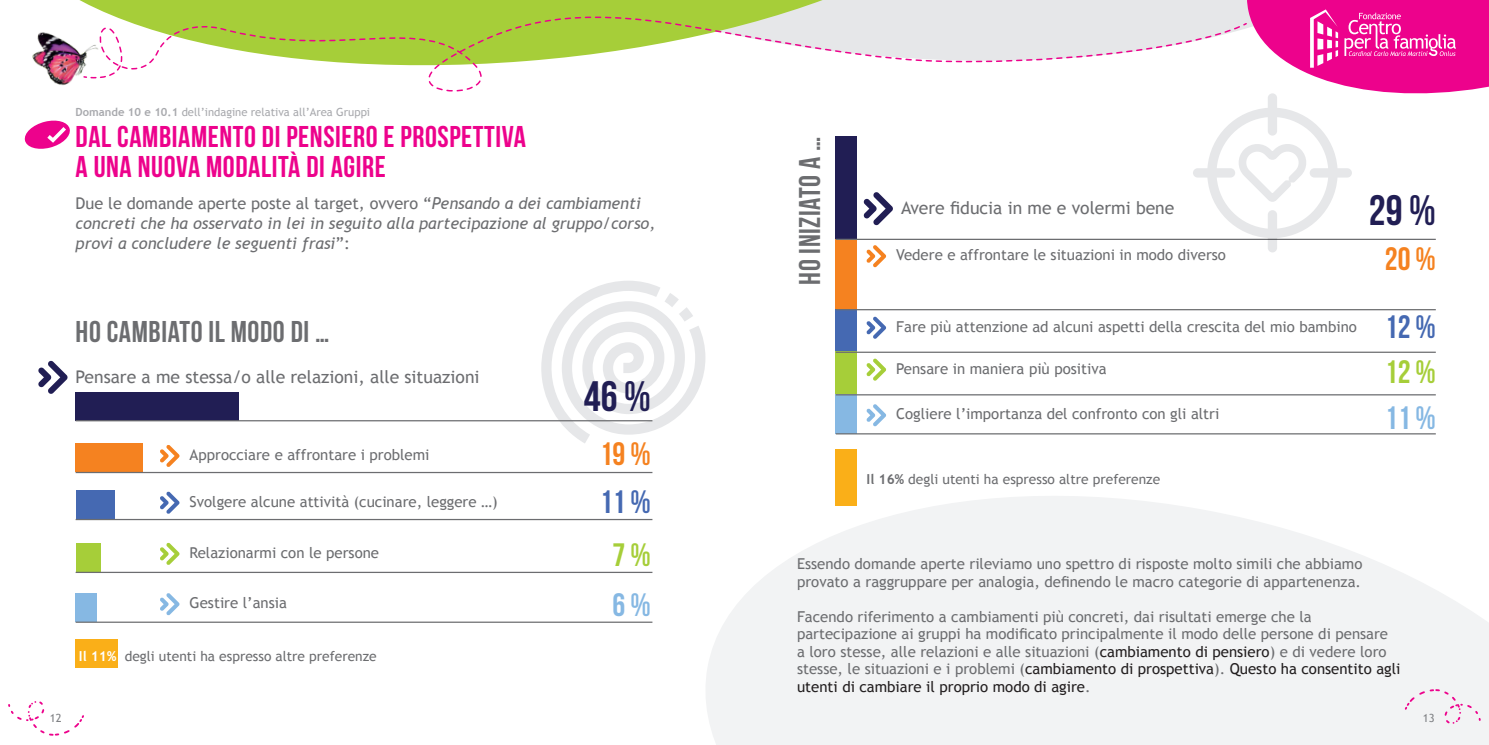
<style>
.page{position:relative;width:1489px;height:745px;background:#fff}
.page>*{position:absolute;margin:0;border:0;box-sizing:border-box;transform-origin:0 0}
.t1{font:700 42.5px "Bebas Neue";color:#211e54}
.t2{font:700 32.38px "Bebas Neue";color:#f58220}
.t3{font:700 32.38px "Bebas Neue";color:#a6ce39}
.t4{font:700 32.38px "Bebas Neue";color:#86b8e3}
.t5{font:700 32.38px "Bebas Neue";color:#4569b2}
.t6{font:700 30px/30px "Bebas Neue";letter-spacing:.02em;color:#ed028c}
.t7{font:700 30px "Bebas Neue";letter-spacing:.02em;color:#6c6d70}
.t8{font:17.5px "Trebuchet MS";color:#6c6d70}
.t9{font:italic 16.25px/20px "Trebuchet MS";color:#6c6d70}
.t10{font:15px/17.5px "Trebuchet MS";color:#6c6d70}
.t11{font:13.75px "Trebuchet MS";color:#6c6d70}
.t12{font:11.25px "Trebuchet MS";color:#a8a9ad}
.t13{font:11.25px "Trebuchet MS";color:#808285}
.s1{font-weight:700}
.s2{font-style:normal}
.s3{font-weight:700;color:#fff}
.s4{font-family:"Bebas Neue";font-weight:700;font-size:32.38px;color:#4569b2}
.s5{color:#231f20}
</style>
<div class="page">
<svg style="left:8px;top:701px;width:76px;height:35px"></svg>
<svg style="left:79px;top:0;width:855px;height:21px;background:#b8d56b"></svg>
<svg style="left:90px;top:19px;width:130px;height:2px"></svg>
<svg style="left:229px;top:8px;width:436px;height:84px"></svg>
<svg style="left:101px;top:21px;width:833px;height:58px"></svg>
<img style="left:32px;top:32px;width:69px;height:54px">
<svg style="left:706px;top:496px;width:782px;height:248px;fill:#f2f3f4"></svg>
<svg style="left:1403px;top:687px;width:78px;height:37px"></svg>
<svg style="left:540px;top:281px;width:165px;height:162px"></svg>
<svg style="left:24px;top:120px;width:46px;height:29px"></svg>
<svg style="left:38px;top:360px;width:30px;height:34px"></svg>
<div style="left:76px;top:392px;width:163px;height:28px;background:#211e54"></div>
<div style="left:76px;top:443px;width:67px;height:28px;background:#f58220"></div>
<div style="left:76px;top:490px;width:39px;height:28px;background:#4569b2"></div>
<div style="left:76px;top:543px;width:24px;height:28px;background:#a6ce39"></div>
<div style="left:76px;top:592px;width:21px;height:29px;background:#86b8e3"></div>
<svg style="left:160px;top:445px;width:19px;height:22px"></svg>
<svg style="left:160px;top:491px;width:19px;height:22px"></svg>
<svg style="left:160px;top:542px;width:19px;height:22px"></svg>
<svg style="left:160px;top:593px;width:19px;height:22px"></svg>
<div style="left:76px;top:638px;width:42px;height:29px;background:#faaf18"></div>
<hr style="left:76px;top:471px;width:576px;height:2px;background:#6c6d70">
<hr style="left:76px;top:518px;width:576px;height:2px;background:#6c6d70">
<hr style="left:76px;top:571px;width:576px;height:1px;background:#6c6d70">
<hr style="left:76px;top:621px;width:576px;height:1px;background:#6c6d70">
<hr style="left:76px;top:420px;width:576px;height:1px;background:#6c6d70">
<svg style="left:863px;top:192px;width:29px;height:33px"></svg>
<div style="left:835px;top:136px;width:22px;height:103px;background:#211e54"></div>
<div style="left:835px;top:239px;width:22px;height:71px;background:#f58220"></div>
<div style="left:835px;top:309px;width:22px;height:42px;background:#4569b2"></div>
<div style="left:835px;top:351px;width:22px;height:43px;background:#a6ce39"></div>
<div style="left:835px;top:394px;width:22px;height:39px;background:#86b8e3"></div>
<svg style="left:866px;top:245px;width:20px;height:22px"></svg>
<hr style="left:835px;top:238px;width:600px;height:2px;background:#6c6d70">
<svg style="left:866px;top:316px;width:20px;height:23px"></svg>
<hr style="left:835px;top:309px;width:600px;height:1px;background:#6c6d70">
<hr style="left:835px;top:351px;width:600px;height:1px;background:#6c6d70">
<hr style="left:835px;top:394px;width:600px;height:1px;background:#6c6d70">
<hr style="left:835px;top:433px;width:600px;height:1px;background:#6c6d70">
<svg style="left:866px;top:358px;width:20px;height:22px"></svg>
<svg style="left:866px;top:404px;width:20px;height:22px"></svg>
<div style="left:835px;top:449px;width:22px;height:57px;background:#faaf18"></div>
<svg style="left:934px;top:0;width:554px;height:252px"></svg>
<p class="t12" style="left:76px;top:105px;width:296px"><span class="s1">Domande 10 e 10.1</span> dell’indagine relativa all’Area Gruppi</p>
<h3 class="t6" style="left:76px;top:121px;width:452px">DAL CAMBIAMENTO DI PENSIERO E PROSPETTIVA<br>A UNA NUOVA MODALITÀ DI AGIRE</h3>
<p class="t9" style="left:76px;top:193px;width:581px"><span class="s2">Due le domande aperte poste al target, ovvero “</span>Pensando a dei cambiamenti concreti che ha osservato in lei in seguito alla partecipazione al gruppo/corso, provi a concludere le seguenti frasi<span class="s2">”:</span></p>
<h3 class="t7" style="left:76px;top:315px;width:255px">HO CAMBIATO IL MODO DI …</h3>
<p class="t8" style="left:76px;top:366px;width:405px">Pensare a me stessa/o alle relazioni, alle situazioni</p>
<h1 class="t1" style="left:584px;top:372px;width:68px">46 %</h1>
<p class="t10" style="left:190px;top:446px;width:241px">Approcciare e affrontare i problemi</p>
<h2 class="t2" style="left:599px;top:435px;width:52px">19 %</h2>
<p class="t10" style="left:190px;top:492px;width:309px">Svolgere alcune attività (cucinare, leggere …)</p>
<h2 class="t5" style="left:599px;top:483px;width:52px">11 %</h2>
<p class="t10" style="left:190px;top:543px;width:191px">Relazionarmi con le persone</p>
<h2 class="t3" style="left:612px;top:536px;width:40px">7 %</h2>
<p class="t10" style="left:190px;top:594px;width:99px">Gestire l’ansia</p>
<h2 class="t4" style="left:612px;top:587px;width:40px">6 %</h2>
<p class="t11" style="left:79px;top:648px;width:299px"><span class="s3">Il 11%</span> degli utenti ha espresso altre preferenze</p>
<p class="t13" style="left:50px;top:710px;width:13px">12</p>
<h3 class="t7" style="left:793px;top:285px;width:150px;rotate:-90deg">HO INIZIATO A …</h3>
<p class="t8" style="left:901px;top:198px;width:275px">Avere fiducia in me e volermi bene</p>
<h1 class="t1" style="left:1368px;top:187px;width:68px">29 %</h1>
<p class="t10" style="left:896px;top:246px;width:331px">Vedere e affrontare le situazioni in modo diverso</p>
<h2 class="t2" style="left:1384px;top:241px;width:52px">20 %</h2>
<p class="t10" style="left:896px;top:318px;width:541px">Fare più attenzione ad alcuni aspetti della crescita del mio bambino <span class="s4">12 %</span></p>
<p class="t10" style="left:896px;top:359px;width:212px">Pensare in maniera più positiva</p>
<h2 class="t3" style="left:1384px;top:353px;width:52px">12 %</h2>
<p class="t10" style="left:896px;top:405px;width:324px">Cogliere l’importanza del confronto con gli altri</p>
<h2 class="t4" style="left:1384px;top:400px;width:52px">11 %</h2>
<p class="t11" style="left:866px;top:470px;width:295px"><span class="s1">Il 16%</span> degli utenti ha espresso altre preferenze</p>
<p class="t10" style="left:797px;top:555px;width:567px">Essendo domande aperte rileviamo uno spettro di risposte molto simili che abbiamo provato a raggruppare per analogia, definendo le macro categorie di appartenenza.</p>
<p class="t10" style="left:797px;top:607px;width:605px">Facendo riferimento a cambiamenti più concreti, dai risultati emerge che la partecipazione ai gruppi ha modificato principalmente il modo delle persone di pensare<br>a loro stesse, alle relazioni e alle situazioni (<span class="s5">cambiamento di pensiero</span>) e di vedere loro stesse, le situazioni e i problemi (<span class="s5">cambiamento di prospettiva</span>). <span class="s5">Questo ha consentito agli utenti di cambiare il proprio modo di agire</span>.</p>
<p class="t13" style="left:1422px;top:710px;width:13px">13</p>
</div>
